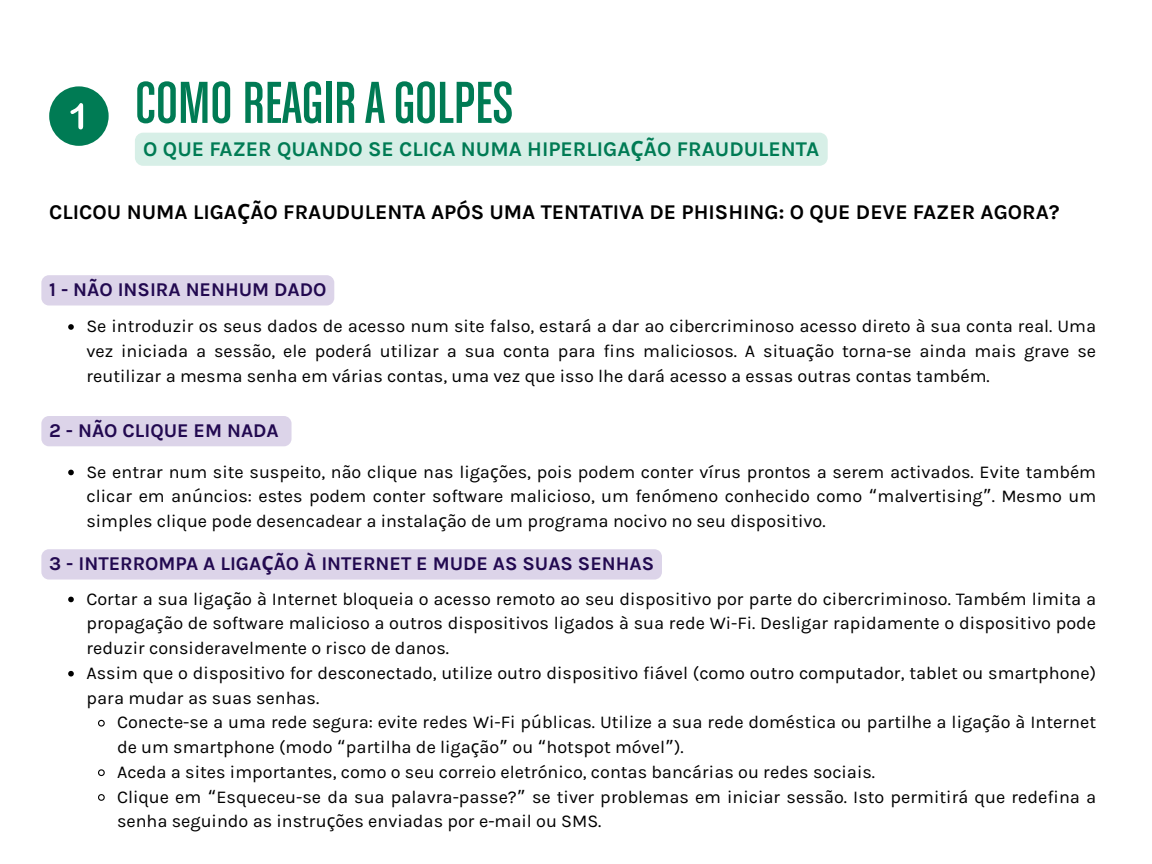
<style>
.page{position:relative;width:1152px;height:864px;background:#fff}
.page>*{position:absolute;margin:0;border:0;box-sizing:border-box;transform-origin:0 0}
.t1{font:63px "Chalet Comprime Cologne Eighty";color:#007b54}
.t2{font:700 21px "Karla";color:#000}
.t3{font:700 21px "Karla";color:#007b54}
.t4{font:700 19.5px "Karla";color:#220950}
.t5{font:18px/24.8px "Karla";color:#000;text-align:justify}
.s1{font-family:"Noto Sans"}
.s2{font-family:"Noto Sans Gurmukhi"}
</style>
<div class="page">
<div style="left:49px;top:86px;width:60px;height:60px;background:#007b54;border-radius:50%"></div>
<svg style="left:70px;top:103px;width:13px;height:26px"></svg>
<div style="left:135px;top:133px;width:693px;height:33px;background:#d7efe7"></div>
<div style="left:41px;top:275px;width:293px;height:31px;background:#dcd4e9;border-radius:8px"></div>
<svg style="left:68px;top:324px;width:6px;height:6px"></svg>
<div style="left:41px;top:416px;width:251px;height:30px;background:#dcd4e9;border-radius:8px"></div>
<svg style="left:68px;top:470px;width:6px;height:5px"></svg>
<div style="left:41px;top:549px;width:621px;height:31px;background:#dcd4e9"></div>
<svg style="left:68px;top:597px;width:6px;height:5px"></svg>
<svg style="left:68px;top:671px;width:6px;height:6px"></svg>
<svg style="left:98px;top:719px;width:7px;height:8px"></svg>
<svg style="left:98px;top:769px;width:7px;height:8px"></svg>
<svg style="left:98px;top:794px;width:7px;height:7px"></svg>
<h1 class="t1" style="left:135px;top:79px;width:380px">COMO REAGIRAGOLPES</h1>
<h2 class="t3" style="left:143px;top:137px;width:677px">O QUE FAZER QUANDO SE CLICA NUMA HIPERLIGA<span class="s1">Ç</span>ÃO FRAUDULENTA</h2>
<p class="t2" style="left:49px;top:200px;width:1012px">CLICOU NUMA LIGA<span class="s1">Ç</span>ÃO FRAUDULENTA APÓS UMA TENTATIVA DE PHISHING: O QUE DEVE FAZER AGORA?</p>
<h2 class="t4" style="left:49px;top:278px;width:279px">1 - NÃO INSIRA NENHUM DADO</h2>
<h2 class="t5" style="left:86px;top:314px;width:1011px">Se introduzir os seus dados de acesso num site falso, estará a dar ao cibercriminoso acesso direto à sua conta real. Uma vez iniciada a sessão, ele poderá utilizar a sua conta para fins maliciosos. A situa<span class="s1">ç</span>ão torna-se ainda mais grave se reutilizar a mesma senha em várias contas, uma vez que isso lhe dará acesso a essas outras contas também.</h2>
<p class="t4" style="left:49px;top:419px;width:231px">2 - NÃO CLIQUE EM NADA</p>
<h2 class="t5" style="left:86px;top:459px;width:1011px">Se entrar num site suspeito, não clique nas liga<span class="s1">ç</span>ões, pois podem conter vírus prontos a serem activados. Evite também clicar em anúncios: estes podem conter software malicioso, um fenómeno conhecido como <span class="s2">“</span>malvertising<span class="s2">”</span>. Mesmo um simples clique pode desencadear a instala<span class="s1">ç</span>ão de um programa nocivo no seu dispositivo.</h2>
<p class="t4" style="left:49px;top:552px;width:606px">3 - INTERROMPA A LIGA<span class="s1">Ç</span>ÃO À INTERNET E MUDE AS SUAS SENHAS</p>
<h2 class="t5" style="left:86px;top:586px;width:1011px">Cortar a sua liga<span class="s1">ç</span>ão à Internet bloqueia o acesso remoto ao seu dispositivo por parte do cibercriminoso. Também limita a propaga<span class="s1">ç</span>ão de software malicioso a outros dispositivos ligados à sua rede Wi-Fi. Desligar rapidamente o dispositivo pode reduzir consideravelmente o risco de danos.</h2>
<p class="t5" style="left:86px;top:660px;width:1011px">Assim que o dispositivo for desconectado, utilize outro dispositivo fiável (como outro computador, tablet ou smartphone) para mudar as suas senhas.</p>
<p class="t5" style="left:117px;top:710px;width:981px">Conecte-se a uma rede segura: evite redes Wi-Fi públicas. Utilize a sua rede doméstica ou partilhe a liga<span class="s1">ç</span>ão à Internet de um smartphone (modo <span class="s2">“</span>partilha de liga<span class="s1">ç</span>ão<span class="s2">”</span> ou <span class="s2">“</span>hotspot móvel<span class="s2">”</span>).</p>
<p class="t5" style="left:117px;top:759px;width:760px">Aceda a sites importantes, como o seu correio eletrónico, contas bancárias ou redes sociais.</p>
<p class="t5" style="left:117px;top:784px;width:981px">Clique em <span class="s2">“</span>Esqueceu-se da sua palavra-passe?<span class="s2">”</span> se tiver problemas em iniciar sessão. Isto permitirá que redefina a senha seguindo as instru<span class="s1">ç</span>ões enviadas por e-mail ou SMS.</p>
</div>
